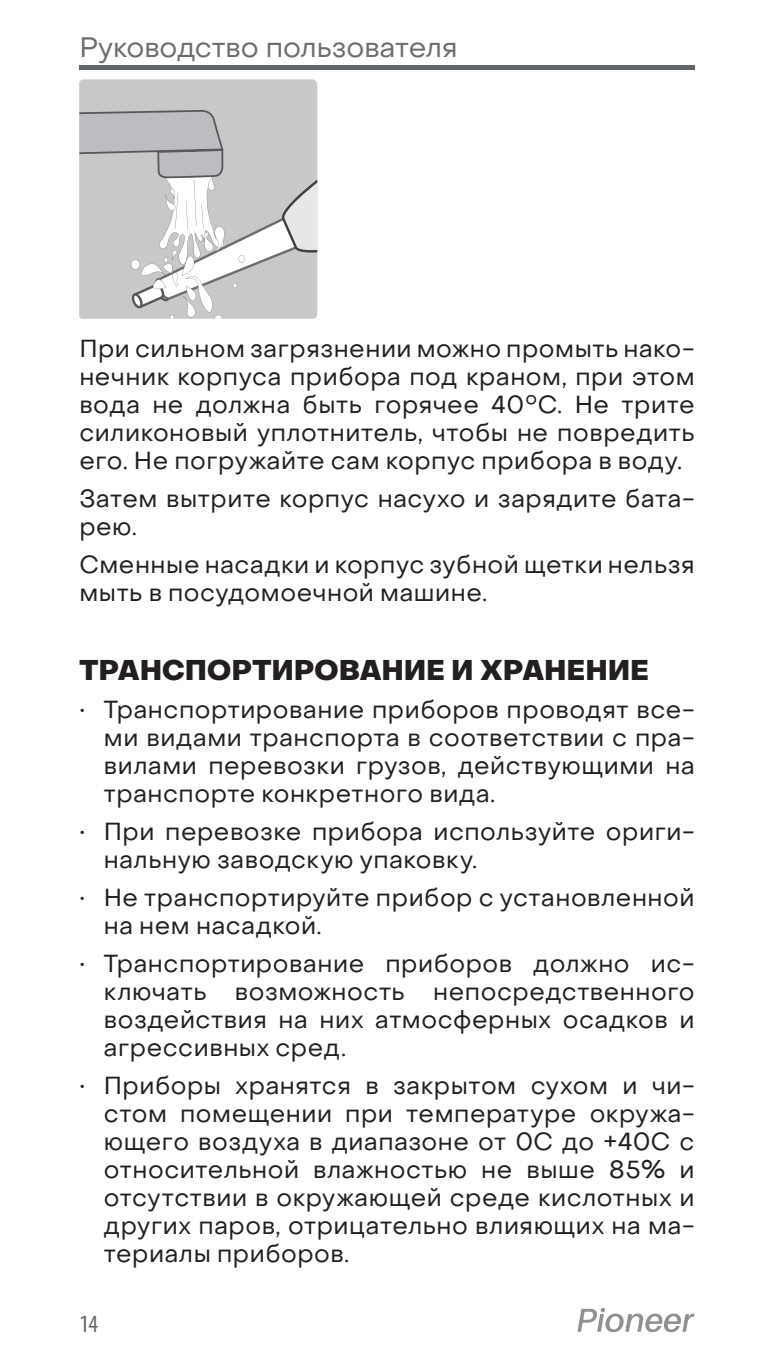
<style>
.page{position:relative;width:774px;height:1370px;background:#fff}
.page>*{position:absolute;margin:0;border:0;box-sizing:border-box;transform-origin:0 0}
.Заголовки{font:800 28px "Object Sans";letter-spacing:.01em;color:#231f20}
.t1{font:28px "Object Sans";color:#6c6d70}
.t2{font:condensed 24.85px "Myriad Pro";color:#626669}
.Основной_текстовый_б{font:24.5px/28px "Object Sans";letter-spacing:.02em;color:#231f20;text-align:justify}
</style>
<div class="page">
<div style="left:79px;top:65px;width:615px;height:5px;background:#626669"></div>
<svg style="left:577px;top:1308px;width:117px;height:23px"></svg>
<div style="left:79px;top:79px;width:238px;height:31px;background:#c7c8ca"></div>
<svg style="left:79px;top:110px;width:238px;height:209px"></svg>
<p class="t1" style="left:79px;top:30px;width:380px">Руководство пользователя</p>
<p class="Основной_текстовый_б" style="left:79px;top:334px;width:617px">При сильном загрязнении можно промыть нако&shy;нечник корпуса прибора под краном, при этом вода не должна быть горячее 40°С. Не трите силиконовый уплотнитель, чтобы не повредить его. Не погружайте сам корпус прибора в воду.</p>
<p class="Основной_текстовый_б" style="left:79px;top:484px;width:617px">Затем вытрите корпус насухо и зарядите бата&shy;рею.</p>
<p class="Основной_текстовый_б" style="left:79px;top:550px;width:617px">Сменные насадки и корпус зубной щетки нельзя мыть в посудомоечной машине.</p>
<p class="Заголовки" style="left:79px;top:653px;width:570px">ТРАНСПОРТИРОВАНИЕ И ХРАНЕНИЕ</p>
<p class="Основной_текстовый_б" style="left:104px;top:695px;width:592px;text-indent:-24px">• Транспортирование приборов проводят все&shy;ми видами транспорта в соответствии с пра&shy;вилами перевозки грузов, действующими на транспорте конкретного вида.</p>
<p class="Основной_текстовый_б" style="left:104px;top:817px;width:592px;text-indent:-24px">• При перевозке прибора используйте ориги&shy;нальную заводскую упаковку.</p>
<p class="Основной_текстовый_б" style="left:104px;top:883px;width:592px;text-indent:-24px">• Не транспортируйте прибор с установленной на нем насадкой.</p>
<p class="Основной_текстовый_б" style="left:104px;top:949px;width:592px;text-indent:-24px">• Транспортирование приборов должно ис&shy;ключать возможность непосредственного воздействия на них атмосферных осадков и агрессивных сред.</p>
<p class="Основной_текстовый_б" style="left:104px;top:1071px;width:592px;text-indent:-24px">• Приборы хранятся в закрытом сухом и чи&shy;стом помещении при температуре окружа&shy;ющего воздуха в диапазоне от 0С до +40С с относительной влажностью не выше 85% и отсутствии в окружающей среде кислотных и других паров, отрицательно влияющих на ма&shy;териалы приборов.</p>
<p class="t2" style="left:79px;top:1310px;width:20px">14</p>
</div>
